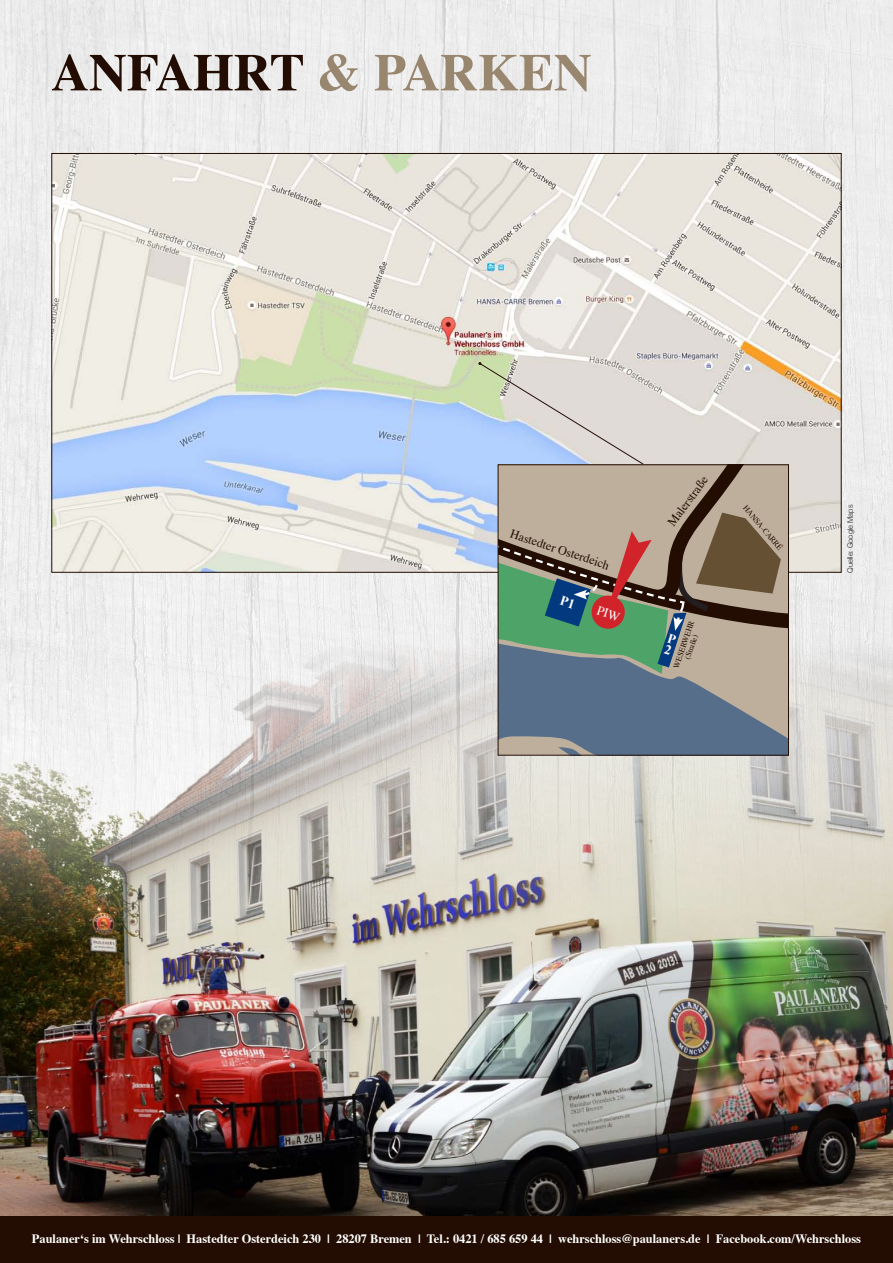
<style>
.page{position:relative;width:893px;height:1263px;background:#ededed}
.page>*{position:absolute;margin:0;border:0;box-sizing:border-box;transform-origin:0 0}
.Headline{font:700 52.5px "Times";color:#230d02}
.t1{font:700 12.75px "Times";color:#fff}
.t2{font:12.6px "Times";color:#230d02}
.t3{font:8.1px "Times";color:#230d02}
.t4{font:300 7.5px "Helvetica Neue";color:#231f20}
.s1{color:#99866e}
</style>
<div class="page">
<img style="left:0;top:638px;width:893px;height:578px">
<img style="left:53px;top:155px;width:787px;height:416px">
<div style="left:0;top:1216px;width:893px;height:47px;background:#230d02"></div>
<svg style="left:478px;top:362px;width:310px;height:393px"></svg>
<p class="Headline" style="left:51px;top:22px;width:542px">ANFAHRT <span class="s1">&amp; PARKEN</span></p>
<p class="t2" style="left:514px;top:522px;width:105px;rotate:18deg">Hastedter Osterdeich</p>
<p class="t2" style="left:661px;top:517px;width:60px;rotate:-53deg">Malerstraße</p>
<p class="t3" style="left:669px;top:665px;width:51px;rotate:-71deg">WESERWEHR</p>
<p class="t3" style="left:680px;top:656px;width:27px;rotate:-71deg">(Straße)</p>
<p class="t3" style="left:751px;top:501px;width:58px;rotate:50deg">HANSA-CARRÉ</p>
<p class="t4" style="left:844px;top:573px;width:69px;rotate:-90deg">Quelle: Google Maps</p>
<p class="t1" style="left:32px;top:1226px;width:831px">Paulaner‘s im Wehrschloss | Hastedter Osterdeich 230 | 28207 Bremen | Tel.: 0421 / 685 659 44 | wehrschloss@paulaners.de | Facebook.com/Wehrschloss</p>
</div>
